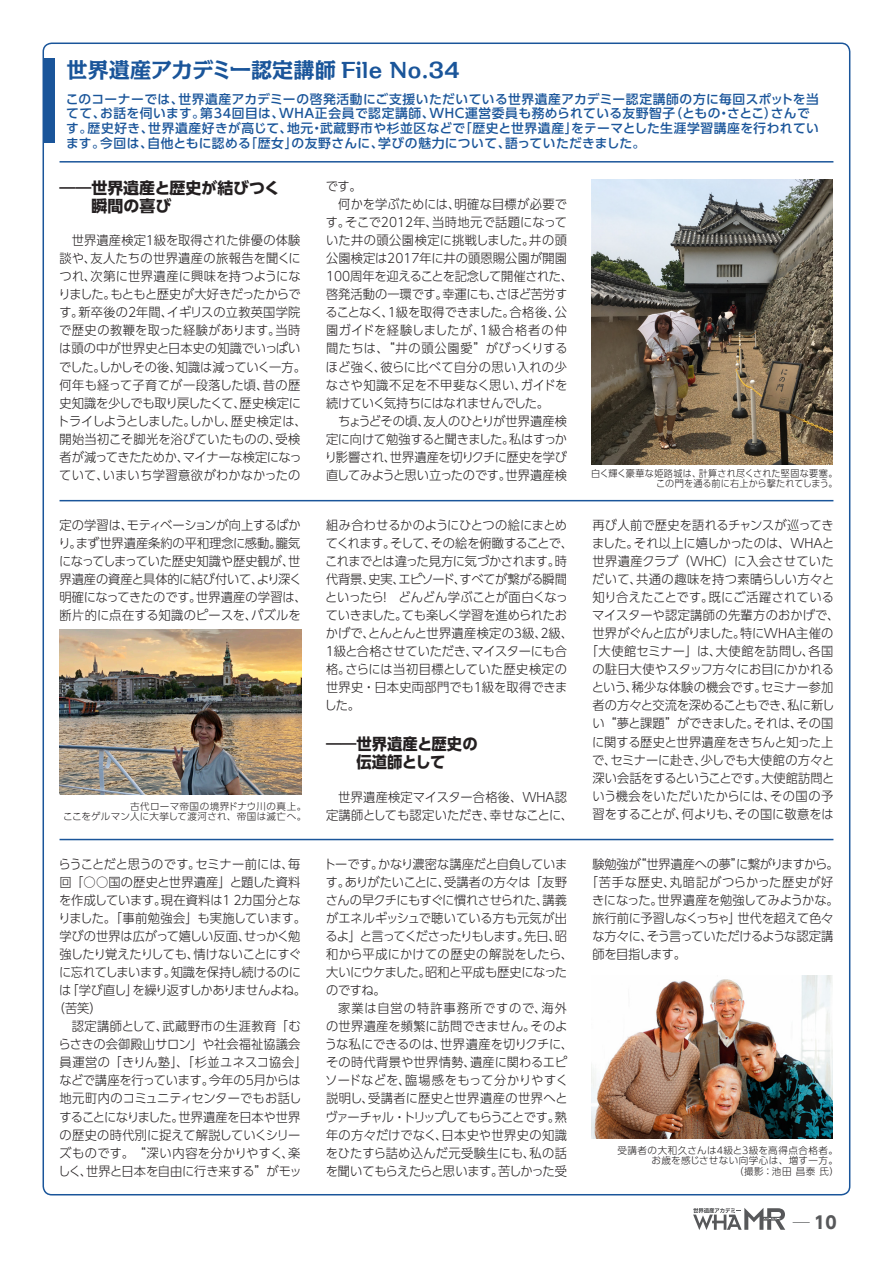
<style>
.page{position:relative;width:893px;height:1263px;background:#fff}
.page>*{position:absolute;margin:0;border:0;box-sizing:border-box;transform-origin:0 0}
.t1{font:700 21.3px "Kakumin Pro";color:#1a559a}
.t2{font:700 16.95px "UD Shin Go Pro";color:#57585a}
.認定講師見出し{font:700 15.9px/18px "UD Shin Go Pro";color:#231f20}
.認定講師見出し-2{font:700 15.9px/18px "UD Shin Go Pro";color:#231f20;scale:.96 1}
.世界遺産アカデミー認定講師File{font:300 12.75px/18px "UD Shin Go Pro";letter-spacing:-.005em;color:#231f20;scale:.96 1}
.t3{font:500 12.75px/14.9px "UD Shin Go Pro";letter-spacing:.04em;color:#1a559a}
.世界遺産アカデミー認定講師File-2{font:300 12.75px/18px "UD Shin Go Pro";letter-spacing:-.03em;color:#231f20;scale:.96 1}
.世界遺産アカデミー認定講師File-3{font:300 12.75px "UD Shin Go Pro";letter-spacing:-.045em;color:#231f20;scale:.96 1}
.世界遺産アカデミー認定講師File-4{font:300 12.75px "UD Shin Go Pro";letter-spacing:-.055em;color:#231f20;scale:.96 1}
.世界遺産アカデミー認定講師File-5{font:300 12.75px "UD Shin Go Pro";letter-spacing:-.035em;color:#231f20;scale:.96 1}
.世界遺産アカデミー認定講師File-6{font:300 12.75px "UD Shin Go Pro";letter-spacing:.015em;color:#231f20;scale:.96 1}
.世界遺産アカデミー認定講師File-7{font:300 12.75px "UD Shin Go Pro";letter-spacing:.06em;color:#231f20;scale:.96 1}
.写真キャプション{font:300 9.6px/10.6px "UD Shin Go Pro";letter-spacing:.03em;color:#231f20;text-align:right}
.写真キャプション-2{font:300 9.6px "UD Shin Go Pro";letter-spacing:.03em;color:#231f20;scale:.95 1}
.写真キャプション-3{font:300 9.6px "UD Shin Go Pro";letter-spacing:.05em;color:#231f20}
.写真キャプション-4{font:300 9.6px "UD Shin Go Pro";letter-spacing:.01em;color:#231f20;scale:.95 1}
.s1{font-family:"Koz Min Pr 6 N";font-weight:400}
</style>
<div class="page">
<svg style="left:693px;top:1208px;width:92px;height:22px"></svg>
<div style="left:43px;top:58px;width:12px;height:85px;background:#1a559a"></div>
<hr style="left:60px;top:500px;width:773px;height:1px;background:#1a559a">
<hr style="left:60px;top:839px;width:773px;height:1px;background:#1a559a">
<hr style="left:60px;top:161px;width:773px;height:2px;background:#1a559a">
<img style="left:60px;top:630px;width:241px;height:164px">
<img style="left:591px;top:180px;width:242px;height:284px">
<img style="left:591px;top:975px;width:242px;height:163px">
<p class="t1" style="left:66px;top:53px;width:395px">世界遺産アカデミー認定講師 File No.34</p>
<p class="t3" style="left:66px;top:91px;width:755px">このコーナーでは、世界遺産アカデミーの啓発活動にご支援いただいている世界遺産アカデミー認定講師の方に毎回スポットを当てて、お話を伺います。第34回目は、WHA正会員で認定講師、WHC運営委員も務められている友野智子（ともの・さとこ）さんです。歴史好き、世界遺産好きが高じて、地元・武蔵野市や杉並区などで「歴史と世界遺産」をテーマとした生涯学習講座を行われています。今回は、自他ともに認める「歴女」の友野さんに、学びの魅力について、語っていただきました。</p>
<p class="認定講師見出し" style="left:60px;top:178px;width:222px">――世界遺産と歴史が結びつく　　瞬間の喜び</p>
<p class="世界遺産アカデミー認定講師File" style="left:57px;top:231px;width:261px;text-indent:14px">世界遺産検定１級を取得された俳優の体験談や、友人たちの世界遺産の旅報告を聞くにつれ、次第に世界遺産に興味を持つようになりました。もともと歴史が大好きだったからです。新卒後の２年間、イギリスの立教英国学院で歴史の教鞭を取った経験があります。当時は頭の中が世界史と日本史の知識でいっぱいでした。しかしその後、知識は減っていく一方。何年も経って子育てが一段落した頃、昔の歴史知識を少しでも取り戻したくて、歴史検定にトライしようとしました。しかし、歴史検定は、開始当初こそ脚光を浴びていたものの、受検者が減ってきたためか、マイナーな検定になっていて、いまいち学習意欲がわかなかったの</p>
<p class="世界遺産アカデミー認定講師File" style="left:326px;top:176px;width:39px">です。</p>
<p class="世界遺産アカデミー認定講師File" style="left:326px;top:195px;width:259px;text-indent:13px">何かを学ぶためには、明確な目標が必要です。そこで2012年、当時地元で話題になっていた井の頭公園検定に挑戦しました。井の頭公園検定は2017年に井の頭恩賜公園が開園<br>100周年を迎えることを記念して開催された、啓発活動の一環です。幸運にも、さほど苦労することなく、１級を取得できました。合格後、公園ガイドを経験しましたが、１級合格者の仲間たちは、“井の頭公園愛”がびっくりするほど強く、彼らに比べて自分の思い入れの少なさや知識不足を不甲斐なく思い、ガイドを続けていく気持ちにはなれませんでした。</p>
<p class="世界遺産アカデミー認定講師File" style="left:325px;top:411px;width:254px;text-align:justify;text-indent:13px">ちょうどその頃、友人のひとりが世界遺産検定に向けて勉強すると聞きました。私はすっかり影響され、世界遺産を切りクチに歴史を学び直してみようと思い立ったのです。世界遺産検</p>
<p class="世界遺産アカデミー認定講師File" style="left:58px;top:515px;width:260px">定の学習は、モティベーションが向上するばかり。まず世界遺産条約の平和理念に感動。朧気になってしまっていた歴史知識や歴史観が、世界遺産の資産と具体的に結び付いて、より深く明確になってきたのです。世界遺産の学習は、断片的に点在する知識のピースを、パズルを</p>
<p class="世界遺産アカデミー認定講師File" style="left:324px;top:515px;width:261px">組み合わせるかのようにひとつの絵にまとめてくれます。そして、その絵を俯瞰することで、これまでとは違った見方に気づかされます。時代背景、史実、エピソード、すべてが繋がる瞬間といったら！　どんどん学ぶことが面白くなっていきました。ても楽しく学習を進められたおかげで、とんとんと世界遺産検定の３級、２級、<br>１級と合格させていただき、マイスターにも合格。さらには当初目標としていた歴史検定の世界史・日本史両部門でも１級を取得できました。</p>
<p class="認定講師見出し-2" style="left:326px;top:735px;width:159px">――世界遺産と歴史の　　伝道師として</p>
<p class="世界遺産アカデミー認定講師File" style="left:326px;top:787px;width:259px;text-align:center">世界遺産検定マイスター合格後、WHA認<br>定講師としても認定いただき、幸せなことに、</p>
<p class="写真キャプション" style="left:130px;top:800px;width:178px">古代ローマ帝国の境界ドナウ川の真上。</p>
<p class="写真キャプション" style="left:63px;top:811px;width:245px">ここをゲルマン人に大挙して渡河され、帝国は滅亡へ。</p>
<p class="世界遺産アカデミー認定講師File" style="left:58px;top:854px;width:254px">らうことだと思うのです。セミナー前には、毎</p>
<p class="世界遺産アカデミー認定講師File-6" style="left:60px;top:871px;width:252px">回「○○国の歴史と世界遺産」と題した資料</p>
<p class="世界遺産アカデミー認定講師File" style="left:59px;top:890px;width:253px">を作成しています。現在資料は1２カ国分とな</p>
<p class="世界遺産アカデミー認定講師File" style="left:58px;top:908px;width:259px">りました。「事前勉強会」も実施しています。</p>
<p class="世界遺産アカデミー認定講師File" style="left:60px;top:926px;width:252px">学びの世界は広がって嬉しい反面、せっかく勉</p>
<p class="世界遺産アカデミー認定講師File-4" style="left:60px;top:944px;width:253px">強したり覚えたりしても、情けないことにすぐ</p>
<p class="世界遺産アカデミー認定講師File-5" style="left:59px;top:962px;width:253px">に忘れてしまいます。知識を保持し続けるのに</p>
<p class="世界遺産アカデミー認定講師File-3" style="left:59px;top:980px;width:258px">は「学び直し」を繰り返すしかありませんよね。</p>
<p class="世界遺産アカデミー認定講師File" style="left:53px;top:999px;width:53px">（苦笑）</p>
<p class="世界遺産アカデミー認定講師File" style="left:58px;top:1017px;width:261px;text-align:center">認定講師として、武蔵野市の生涯教育「む<br>らさきの会御殿山サロン」や社会福祉協議会員運営の「きりん塾」、「杉並ユネスコ協会」などで講座を行っています。今年の５月からは地元町内のコミュニティセンターでもお話しすることになりました。世界遺産を日本や世界の歴史の時代別に捉えて解説していくシリーズものです。 “深い内容を分かりやすく、楽しく、世界と日本を自由に行き来する”がモッ</p>
<p class="世界遺産アカデミー認定講師File-2" style="left:324px;top:854px;width:261px">トーです。かなり濃密な講座だと自負しています。ありがたいことに、受講者の方々は「友野さんの早クチにもすぐに慣れさせられた、講義がエネルギッシュで聴いている方も元気が出るよ」と言ってくださったりもします。先日、昭和から平成にかけての歴史の解説をしたら、大いにウケました。昭和と平成も歴史になったのですね。</p>
<p class="世界遺産アカデミー認定講師File" style="left:325px;top:999px;width:260px;text-align:center">家業は自営の特許事務所ですので、海外<br>の世界遺産を頻繁に訪問できません。そのような私にできるのは、世界遺産を切りクチに、その時代背景や世界情勢、遺産に関わるエピソードなどを、臨場感をもって分かりやすく説明し、受講者に歴史と世界遺産の世界へとヴァーチャル・トリップしてもらうことです。熟年の方々だけでなく、日本史や世界史の知識をひたすら詰め込んだ元受験生にも、私の話を聞いてもらえたらと思います。苦しかった受</p>
<p class="写真キャプション-2" style="left:591px;top:465px;width:261px">白く輝く豪華な姫路城は、計算され尽くされた堅固な要塞。</p>
<p class="写真キャプション-4" style="left:656px;top:476px;width:192px">この門を通る前に右上から撃たれてしまう。</p>
<p class="世界遺産アカデミー認定講師File" style="left:586px;top:515px;width:266px;text-align:center">再び人前で歴史を語れるチャンスが巡ってきました。それ以上に嬉しかったのは、WHAと世界遺産クラブ（WHC）に入会させていただいて、共通の趣味を持つ素晴らしい方々と知り合えたことです。既にご活躍されているマイスターや認定講師の先輩方のおかげで、世界がぐんと広がりました。特にWHA主催の「大使館セミナー」は、大使館を訪問し、各国の駐日大使やスタッフ方々にお目にかかれるという、稀少な体験の機会です。セミナー参加者の方々と交流を深めることもでき、私に新しい“夢と課題”ができました。それは、その国に関する歴史と世界遺産をきちんと知った上で、セミナーに赴き、少しでも大使館の方々と深い会話をするということです。大使館訪問という機会をいただいたからには、その国の予習をすることが、何よりも、その国に敬意をは</p>
<p class="世界遺産アカデミー認定講師File" style="left:592px;top:854px;width:258px">験勉強が“世界遺産への夢”に繋がりますから。</p>
<p class="世界遺産アカデミー認定講師File-7" style="left:586px;top:871px;width:259px">「苦手な歴史、丸暗記がつらかった歴史が好</p>
<p class="世界遺産アカデミー認定講師File" style="left:592px;top:890px;width:258px">きになった。世界遺産を勉強してみようかな。</p>
<p class="世界遺産アカデミー認定講師File-2" style="left:592px;top:908px;width:253px">旅行前に予習しなくっちゃ」世代を超えて色々</p>
<p class="世界遺産アカデミー認定講師File-2" style="left:592px;top:926px;width:253px">な方々に、そう言っていただけるような認定講</p>
<p class="世界遺産アカデミー認定講師File-3" style="left:592px;top:944px;width:99px">師を目指します。</p>
<p class="写真キャプション-3" style="left:617px;top:1142px;width:222px">受講者の大和久さんは４級と３級を高得点合格者。</p>
<p class="写真キャプション" style="left:651px;top:1155px;width:189px">お歳を感じさせない向学心は、増す一方。（撮影：池田 昌泰 氏）</p>
<h2 class="t2" style="left:793px;top:1209px;width:45px"><span class="s1">─</span> 10</h2>
</div>
